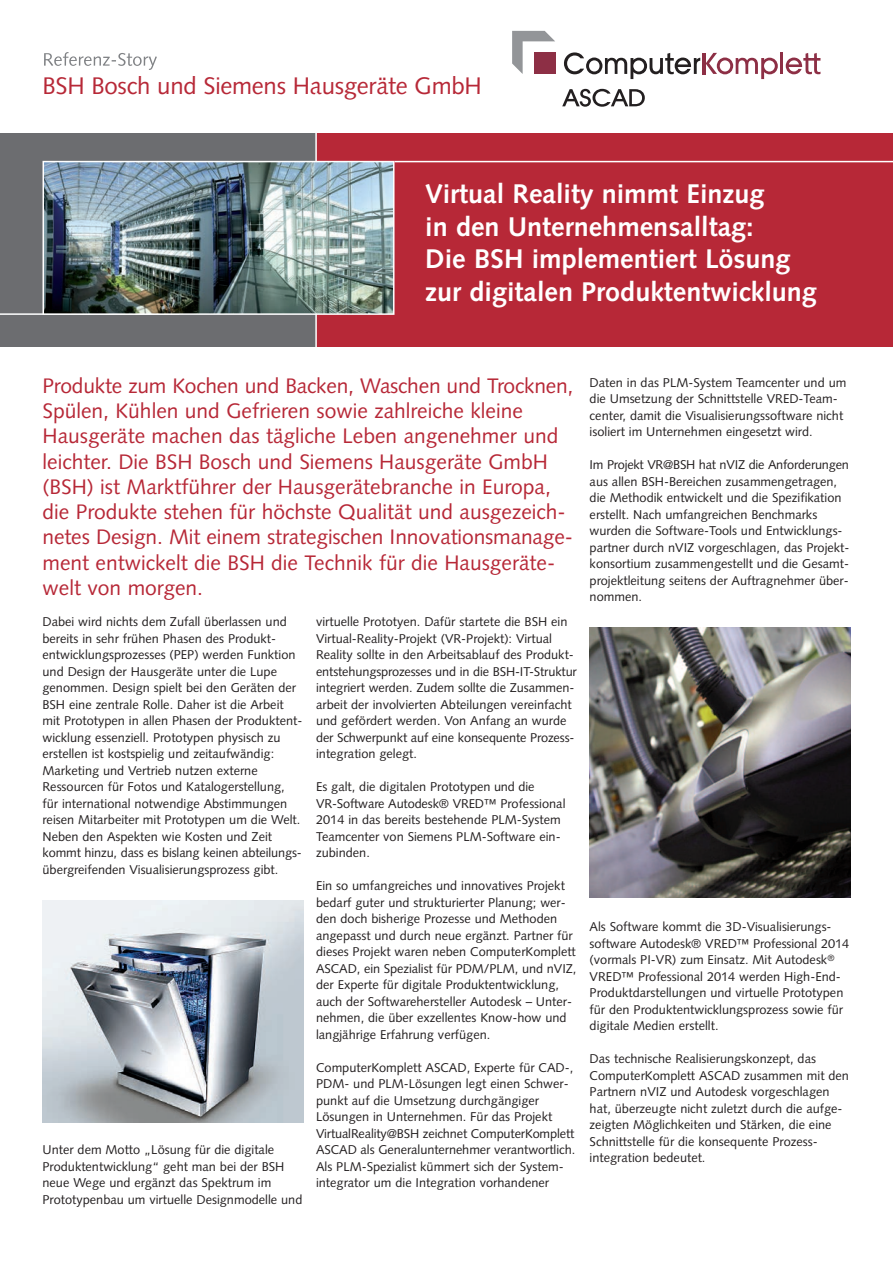
<style>
.page{position:relative;width:893px;height:1263px;background:#fff}
.page>*{position:absolute;margin:0;border:0;box-sizing:border-box;transform-origin:0 0}
.t1{font:700 27px/32.4px "Syntax LT";color:#fff}
.t2{font:24px "Syntax LT";letter-spacing:-.01em;color:#b72837}
.t3{font:21px/25.2px "Syntax LT";color:#b72837}
.t4{font:12.75px/16.5px "Syntax LT";color:#231f20}
</style>
<div class="page">
<div style="left:303px;top:133px;width:590px;height:213px;background:#b72837"></div>
<svg style="left:44px;top:52px;width:113px;height:18px"></svg>
<svg style="left:562px;top:89px;width:83px;height:18px"></svg>
<svg style="left:512px;top:31px;width:43px;height:43px"></svg>
<svg style="left:564px;top:52px;width:136px;height:27px"></svg>
<hr style="left:780px;top:53px;width:3px;height:21px;background:#8d2f45">
<svg style="left:786px;top:53px;width:34px;height:21px"></svg>
<svg style="left:706px;top:53px;width:72px;height:26px"></svg>
<hr style="left:703px;top:53px;width:3px;height:21px;background:#8d2f45">
<div style="left:0;top:133px;width:316px;height:213px;background:#6c6d70"></div>
<hr style="left:0;top:313px;width:179px;height:2px;background:#fff">
<hr style="left:394px;top:161px;width:499px;height:1px;background:#fff">
<hr style="left:315px;top:91px;width:2px;height:357px;background:#fff">
<img style="left:43px;top:900px;width:260px;height:223px">
<img style="left:590px;top:627px;width:260px;height:271px">
<img style="left:46px;top:164px;width:345px;height:148px">
<div style="left:43px;top:161px;width:351px;height:154px;border:2px solid #fff"></div>
<h2 class="t2" style="left:43px;top:76px;width:441px">BSH Bosch und Siemens Hausgeräte GmbH</h2>
<h1 class="t1" style="left:425px;top:180px;width:393px">Virtual Reality nimmt Einzug<br>in den Unternehmensalltag:<br>Die BSH implementiert Lösung zur digitalen Produktentwicklung</h1>
<p class="t3" style="left:43px;top:375px;width:532px">Produkte zum Kochen und Backen, Waschen und Trocknen, Spülen, Kühlen und Gefrieren sowie zahlreiche kleine Hausgeräte machen das tägliche Leben angenehmer und leichter. Die BSH Bosch und Siemens Hausgeräte GmbH (BSH) ist Marktführer der Hausgerätebranche in Europa, die Produkte stehen für höchste Qualität und ausgezeich&shy;netes Design. Mit einem strategischen Innovationsmanage - ment entwickelt die BSH die Technik für die Hausgeräte - welt von morgen.</p>
<p class="t4" style="left:43px;top:615px;width:261px">Dabei wird nichts dem Zufall überlassen und bereits in sehr frühen Phasen des Produkt - entwicklungsprozesses (PEP) werden Funktion und Design der Hausgeräte unter die Lupe genommen. Design spielt bei den Geräten der BSH eine zentrale Rolle. Daher ist die Arbeit mit Prototypen in allen Phasen der Produktent - wicklung essenziell. Prototypen physisch zu erstellen ist kostspielig und zeitaufwändig:<br>Marketing und Vertrieb nutzen externe Ressourcen für Fotos und Katalogerstellung, für international notwendige Abstimmungen reisen Mitarbeiter mit Prototypen um die Welt.<br>Neben den Aspekten wie Kosten und Zeit kommt hinzu, dass es bislang keinen abteilungs - übergreifenden Visualisierungsprozess gibt.</p>
<p class="t4" style="left:43px;top:1143px;width:261px">Unter dem Motto „Lösung für die digitale Produktentwicklung“ geht man bei der BSH neue Wege und ergänzt das Spektrum im Prototypenbau um virtuelle Designmodelle und</p>
<p class="t4" style="left:316px;top:615px;width:262px">virtuelle Prototyen. Dafür startete die BSH ein Virtual-Reality-Projekt (VR-Projekt): Virtual Reality sollte in den Arbeitsablauf des Produkt - entstehungsprozesses und in die BSH-IT-Struktur integriert werden. Zudem sollte die Zusammen - arbeit der involvierten Abteilungen vereinfacht und gefördert werden. Von Anfang an wurde der Schwerpunkt auf eine konsequente Prozess - integration gelegt.</p>
<p class="t4" style="left:316px;top:780px;width:251px">Es galt, die digitalen Proto typen und die VR-Software Autodesk® VRED™ Professional 2014 in das bereits bestehende PLM-System Teamcenter von Siemens PLM-Software ein&shy;zubinden.</p>
<p class="t4" style="left:316px;top:879px;width:262px">Ein so umfangreiches und innovatives Projekt bedarf guter und strukturierter Planung; wer&shy;den doch bisherige Prozesse und Methoden angepasst und durch neue ergänzt. Partner für dieses Projekt waren neben ComputerKomplett ASCAD, ein Spezialist für PDM/PLM, und nVIZ, der Experte für digitale Produktentwicklung, auch der Softwarehersteller Autodesk – Unter - nehmen, die über exzellentes Know-how und langjährige Erfahrung verfügen.</p>
<p class="t4" style="left:316px;top:1060px;width:261px">ComputerKomplett ASCAD, Experte für CAD-, PDM- und PLM-Lösungen legt einen Schwer - punkt auf die Umsetzung durchgängiger Lösungen in Unternehmen. Für das Projekt VirtualReality@BSH zeichnet ComputerKomplett ASCAD als Generalunternehmer verantwortlich.<br>Als PLM-Spezialist kümmert sich der System - integrator um die Integration vorhandener</p>
<p class="t4" style="left:590px;top:375px;width:258px">Daten in das PLM-System Teamcenter und um die Umsetzung der Schnittstelle VRED-Team - center, damit die Visualisierungssoftware nicht isoliert im Unternehmen eingesetzt wird.</p>
<p class="t4" style="left:590px;top:457px;width:261px">Im Projekt VR@BSH hat nVIZ die Anforderungen aus allen BSH-Bereichen zusammengetragen, die Methodik entwickelt und die Spezifikation erstellt. Nach umfangreichen Benchmarks wurden die Software-Tools und Entwicklungs - partner durch nVIZ vorgeschlagen, das Projekt - konsortium zusammengestellt und die Gesamt - projektleitung seitens der Auftragnehmer über&shy;nommen.</p>
<p class="t4" style="left:590px;top:919px;width:261px">Als Software kommt die 3D-Visualisierungs - software Autodesk® VRED™ Professional 2014 (vormals PI-VR) zum Einsatz. Mit Autodesk<sup>® </sup>VRED™ Professional 2014 werden High-End-Produktdarstellungen und virtuelle Prototypen für den Produktentwicklungsprozess sowie für digitale Medien erstellt.</p>
<p class="t4" style="left:590px;top:1052px;width:261px">Das technische Realisierungskonzept, das ComputerKomplett ASCAD zusammen mit den Partnern nVIZ und Autodesk vorgeschlagen hat, überzeugte nicht zuletzt durch die aufge&shy;zeigten Möglichkeiten und Stärken, die eine Schnittstelle für die konsequente Prozess-<br>inte gration bedeutet.</p>
</div>
